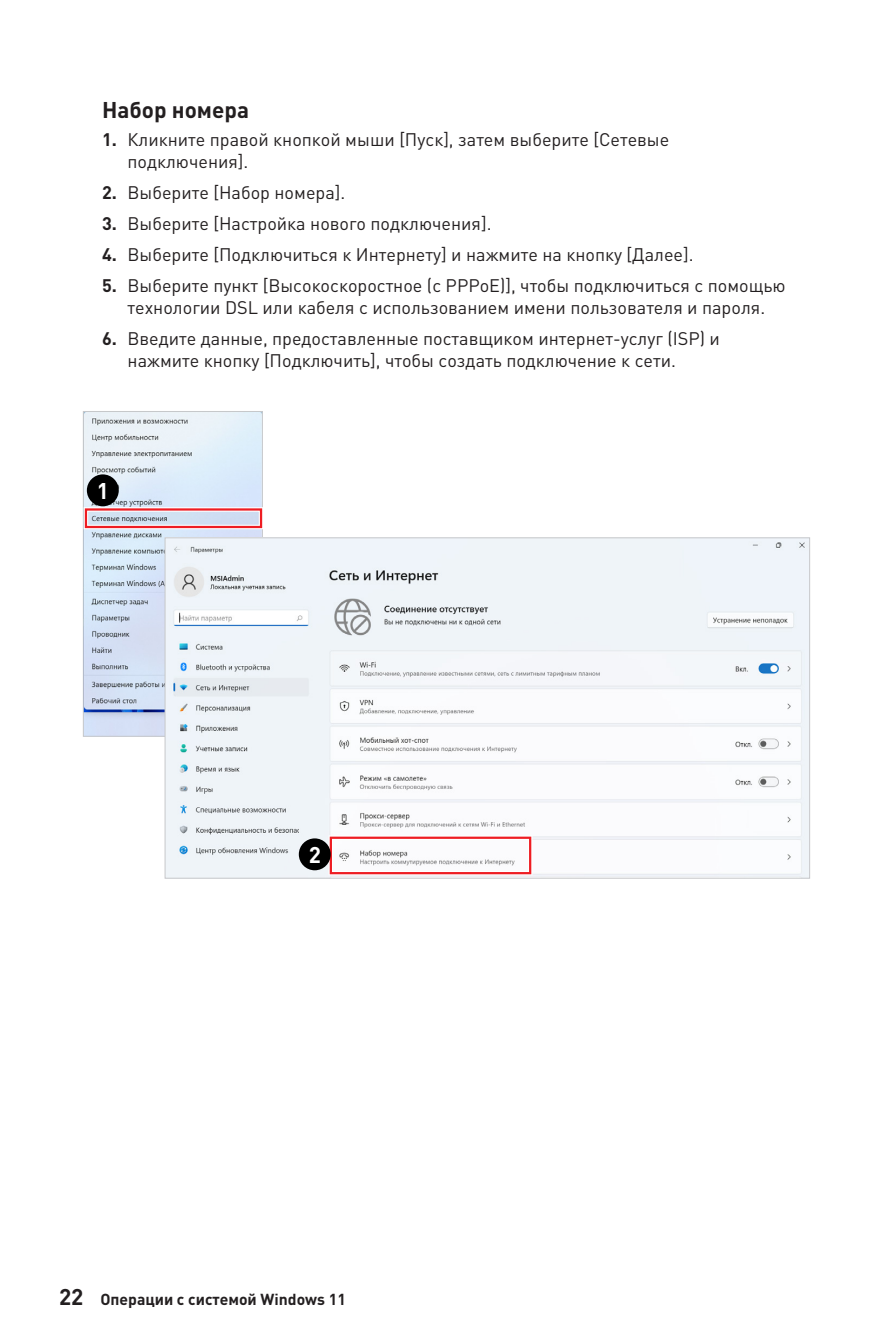
<style>
.page{position:relative;width:893px;height:1340px;background:#fff}
.page>*{position:absolute;margin:0;border:0;box-sizing:border-box;transform-origin:0 0}
.Title_3{font:700 22.5px "MSI Din Pro Noto CJK";color:#231f20}
.Number{font:700 22.5px "MSI Din Pro Noto CJK";color:#fff}
.t1{font:18px/21.6px "MSI Din Pro Noto CJK";color:#231f20}
.t2{font:700 15.75px "MSI Din Pro Noto CJK";color:#231f20}
.s1{font-weight:700}
.s2{font-size:22.5px}
</style>
<div class="page">
<img style="left:85px;top:413px;width:176px;height:321px">
<div style="left:83px;top:411px;width:180px;height:325px;border:1px solid #c7c8ca"></div>
<img style="left:167px;top:539px;width:641px;height:337px">
<div style="left:84px;top:507px;width:179px;height:22px;border:4px solid #fff"></div>
<div style="left:85px;top:508px;width:177px;height:20px;border:2px solid #ee1d23"></div>
<div style="left:88px;top:476px;width:29px;height:28px;background:#000;border-radius:50%"></div>
<div style="left:87px;top:474px;width:32px;height:32px;border:3px solid #000;border-radius:50%"></div>
<div style="left:329px;top:835px;width:203px;height:40px;border:4px solid #fff"></div>
<div style="left:330px;top:836px;width:201px;height:38px;border:2px solid #ee1d23"></div>
<div style="left:300px;top:840px;width:29px;height:28px;background:#000;border-radius:50%"></div>
<div style="left:299px;top:838px;width:32px;height:32px;border:3px solid #000;border-radius:50%"></div>
<p class="Title_3" style="left:102px;top:97px;width:149px">Набор номера</p>
<p class="t1" style="left:128px;top:129px;width:543px;text-indent:-26px"><span class="s1">1.</span> Кликните правой кнопкой мыши [Пуск], затем выберите [Сетевые подключения].</p>
<p class="t1" style="left:102px;top:182px;width:245px"><span class="s1">2.</span> Выберите [Набор номера].</p>
<p class="t1" style="left:102px;top:213px;width:391px"><span class="s1">3.</span> Выберите [Настройка нового подключения].</p>
<p class="t1" style="left:102px;top:244px;width:593px"><span class="s1">4.</span> Выберите [Подключиться к Интернету] и нажмите на кнопку [Далее].</p>
<p class="t1" style="left:102px;top:275px;width:685px;text-align:center"><span class="s1">5.</span> Выберите пункт [Высокоскоростное (с PPPoE)], чтобы подключиться с помощью технологии DSL или кабеля с использованием имени пользователя и пароля.</p>
<p class="t1" style="left:128px;top:328px;width:594px;text-indent:-26px"><span class="s1">6.</span> Введите данные, предоставленные поставщиком интернет-услуг (ISP) и нажмите кнопку [Подключить], чтобы создать подключение к сети.</p>
<p class="Number" style="left:97px;top:477px;width:14px">1</p>
<p class="Number" style="left:309px;top:841px;width:14px">2</p>
<p class="t2" style="left:59px;top:1289px;width:288px"><span class="s2">22</span> Операции с системой Windows 11</p>
</div>
